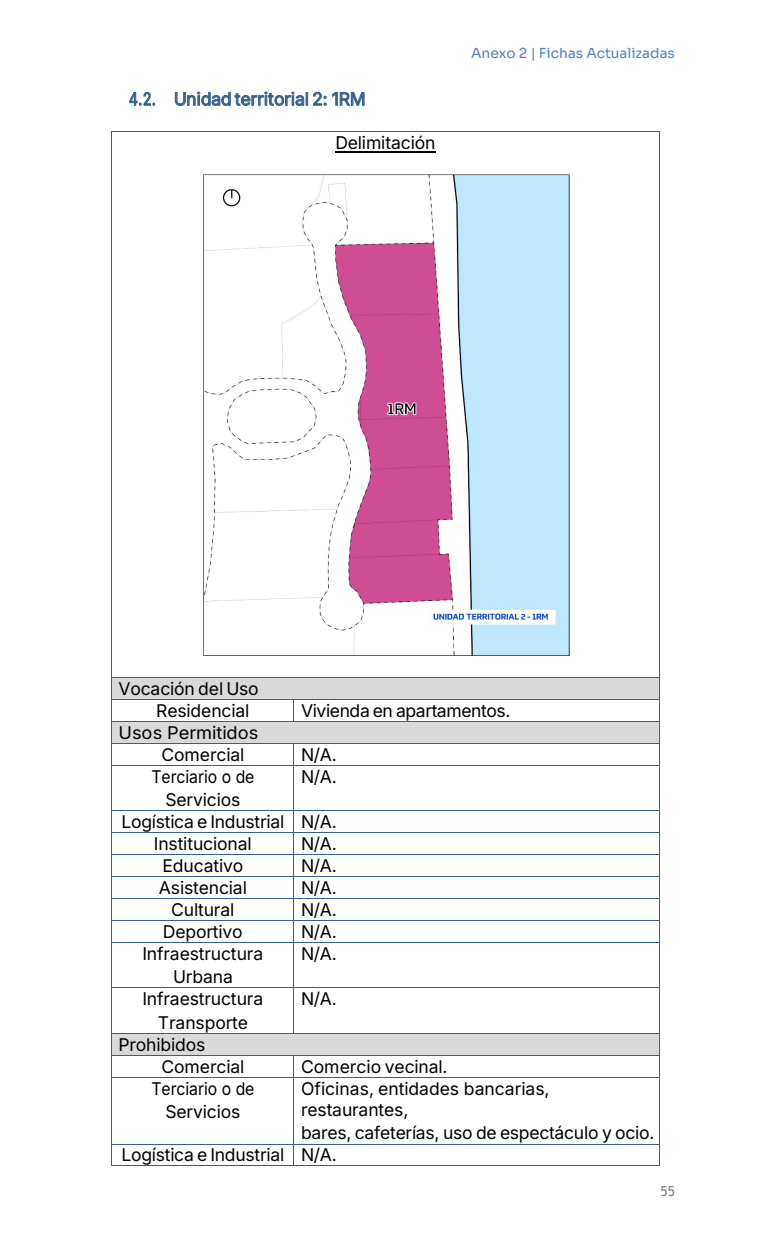
<style>
.page{position:relative;width:765px;height:1260px;background:#fff}
.page>*{position:absolute;margin:0;border:0;box-sizing:border-box;transform-origin:0 0}
.t1{font:17.5px/21.9px "Inter";letter-spacing:-.01em;color:#000}
.t2{font:17.5px/23.8px "Inter";letter-spacing:-.01em;color:#000;text-align:center;scale:.9 1}
.t3{font:17.5px "Inter";letter-spacing:-.005em;color:#365f91;scale:.8 1}
.t4{font:17.5px/21.9px "Inter";letter-spacing:-.01em;color:#000;scale:1.04 1}
.t5{font:13.75px "Sora";color:#4f81bd}
.t6{font:13.75px "Trebuchet MS";color:#808080}
</style>
<div class="page">
<svg style="left:129px;top:92px;width:26px;height:14px"></svg>
<svg style="left:175px;top:92px;width:190px;height:14px"></svg>
<hr style="left:335px;top:152px;width:100px;height:1px;background:#000">
<hr style="left:112px;top:131px;width:547px;height:1px;background:#365f91">
<hr style="left:111px;top:132px;width:1px;height:546px;background:#365f91">
<hr style="left:659px;top:132px;width:1px;height:546px;background:#365f91">
<div style="left:112px;top:678px;width:547px;height:21px;background:#d9d9d9"></div>
<hr style="left:112px;top:678px;width:547px;height:1px;background:#365f91">
<hr style="left:112px;top:699px;width:182px;height:1px;background:#365f91">
<hr style="left:294px;top:699px;width:365px;height:1px;background:#365f91">
<div style="left:112px;top:722px;width:547px;height:21px;background:#d9d9d9"></div>
<hr style="left:112px;top:721px;width:182px;height:1px;background:#365f91">
<hr style="left:294px;top:721px;width:365px;height:1px;background:#365f91">
<hr style="left:112px;top:743px;width:182px;height:1px;background:#365f91">
<hr style="left:294px;top:743px;width:365px;height:1px;background:#365f91">
<svg style="left:111px;top:678px;width:1px;height:88px"></svg>
<hr style="left:112px;top:765px;width:182px;height:1px;background:#365f91">
<hr style="left:294px;top:765px;width:365px;height:1px;background:#365f91">
<svg style="left:659px;top:678px;width:1px;height:88px"></svg>
<hr style="left:111px;top:766px;width:1px;height:45px;background:#365f91">
<hr style="left:294px;top:766px;width:1px;height:45px;background:#365f91">
<hr style="left:659px;top:766px;width:1px;height:45px;background:#365f91">
<hr style="left:112px;top:811px;width:182px;height:1px;background:#365f91">
<hr style="left:294px;top:811px;width:365px;height:1px;background:#365f91">
<hr style="left:112px;top:832px;width:182px;height:1px;background:#365f91">
<hr style="left:294px;top:832px;width:365px;height:1px;background:#365f91">
<hr style="left:112px;top:854px;width:182px;height:1px;background:#365f91">
<hr style="left:294px;top:854px;width:365px;height:1px;background:#365f91">
<hr style="left:112px;top:876px;width:182px;height:1px;background:#365f91">
<hr style="left:294px;top:876px;width:365px;height:1px;background:#365f91">
<hr style="left:112px;top:898px;width:182px;height:1px;background:#365f91">
<hr style="left:294px;top:898px;width:365px;height:1px;background:#365f91">
<hr style="left:112px;top:920px;width:182px;height:1px;background:#365f91">
<hr style="left:294px;top:920px;width:365px;height:1px;background:#365f91">
<svg style="left:111px;top:811px;width:1px;height:131px"></svg>
<hr style="left:112px;top:942px;width:182px;height:1px;background:#365f91">
<hr style="left:294px;top:942px;width:365px;height:1px;background:#365f91">
<svg style="left:659px;top:811px;width:1px;height:131px"></svg>
<hr style="left:111px;top:942px;width:1px;height:46px;background:#365f91">
<hr style="left:294px;top:942px;width:1px;height:46px;background:#365f91">
<hr style="left:659px;top:942px;width:1px;height:46px;background:#365f91">
<hr style="left:112px;top:988px;width:182px;height:1px;background:#365f91">
<hr style="left:294px;top:988px;width:365px;height:1px;background:#365f91">
<hr style="left:111px;top:988px;width:1px;height:45px;background:#365f91">
<hr style="left:294px;top:988px;width:1px;height:45px;background:#365f91">
<hr style="left:659px;top:988px;width:1px;height:45px;background:#365f91">
<div style="left:112px;top:1034px;width:547px;height:21px;background:#d9d9d9"></div>
<hr style="left:112px;top:1033px;width:182px;height:1px;background:#365f91">
<hr style="left:294px;top:1033px;width:365px;height:1px;background:#365f91">
<hr style="left:112px;top:1055px;width:182px;height:1px;background:#365f91">
<hr style="left:294px;top:1055px;width:365px;height:1px;background:#365f91">
<svg style="left:111px;top:1033px;width:1px;height:45px"></svg>
<hr style="left:112px;top:1077px;width:182px;height:1px;background:#365f91">
<hr style="left:294px;top:1077px;width:365px;height:1px;background:#365f91">
<svg style="left:659px;top:1033px;width:1px;height:45px"></svg>
<hr style="left:111px;top:1078px;width:1px;height:66px;background:#365f91">
<hr style="left:294px;top:1078px;width:1px;height:66px;background:#365f91">
<hr style="left:659px;top:1078px;width:1px;height:66px;background:#365f91">
<hr style="left:112px;top:1144px;width:182px;height:1px;background:#365f91">
<hr style="left:294px;top:1144px;width:365px;height:1px;background:#365f91">
<svg style="left:111px;top:1144px;width:1px;height:22px"></svg>
<hr style="left:112px;top:1166px;width:182px;height:1px;background:#365f91">
<hr style="left:294px;top:1166px;width:365px;height:1px;background:#365f91">
<svg style="left:659px;top:1144px;width:1px;height:22px"></svg>
<img style="left:204px;top:174px;width:365px;height:482px">
<p class="t3" style="left:129px;top:86px;width:297px">4.2. Unidad territorial 2: 1RM</p>
<p class="t1" style="left:335px;top:131px;width:102px">Delimitación</p>
<p class="t5" style="left:471px;top:42px;width:205px">Anexo 2 | Fichas Actualizadas</p>
<p class="t1" style="left:156px;top:677px;width:104px;text-indent:-38px">Vocación del Uso<br>Residencial</p>
<p class="t4" style="left:162px;top:721px;width:95px;text-indent:-43px">Usos Permitidos<br>Comercial</p>
<p class="t1" style="left:301px;top:699px;width:211px">Vivienda en apartamentos.</p>
<p class="t1" style="left:301px;top:743px;width:37px">N/A.</p>
<p class="t2" style="left:151px;top:764px;width:116px">Terciario o de<br>Servicios</p>
<p class="t1" style="left:301px;top:765px;width:37px">N/A.</p>
<p class="t1" style="left:154px;top:810px;width:184px;text-indent:-32px">Logística e Industrial N/A.<br>Institucional</p>
<p class="t1" style="left:301px;top:832px;width:37px">N/A.</p>
<p class="t1" style="left:163px;top:854px;width:82px">Educativo</p>
<p class="t1" style="left:301px;top:854px;width:37px">N/A.</p>
<p class="t1" style="left:159px;top:876px;width:90px">Asistencial</p>
<p class="t1" style="left:301px;top:876px;width:37px">N/A.</p>
<p class="t1" style="left:171px;top:898px;width:65px">Cultural</p>
<p class="t1" style="left:301px;top:898px;width:37px">N/A.</p>
<p class="t1" style="left:163px;top:920px;width:81px">Deportivo</p>
<p class="t1" style="left:301px;top:920px;width:37px">N/A.</p>
<p class="t1" style="left:142px;top:941px;width:122px;line-height:23.9px;text-align:center">Infraestructura<br>Urbana</p>
<p class="t1" style="left:301px;top:942px;width:37px">N/A.</p>
<p class="t1" style="left:142px;top:986px;width:122px;line-height:23.9px;text-align:center">Infraestructura<br>Transporte</p>
<p class="t1" style="left:301px;top:987px;width:37px">N/A.</p>
<p class="t1" style="left:162px;top:1033px;width:84px;text-indent:-43px">Prohibidos<br>Comercial</p>
<p class="t1" style="left:301px;top:1055px;width:148px">Comercio vecinal.</p>
<p class="t2" style="left:151px;top:1076px;width:116px">Terciario o de<br>Servicios</p>
<p class="t1" style="left:301px;top:1077px;width:250px;line-height:21.1px">Oficinas, entidades bancarias, restaurantes,</p>
<p class="t1" style="left:122px;top:1122px;width:534px;text-indent:179px">bares, cafeterías, uso de espectáculo y ocio.<br>Logística e Industrial N/A.</p>
<p class="t6" style="left:661px;top:1182px;width:16px">55</p>
</div>
